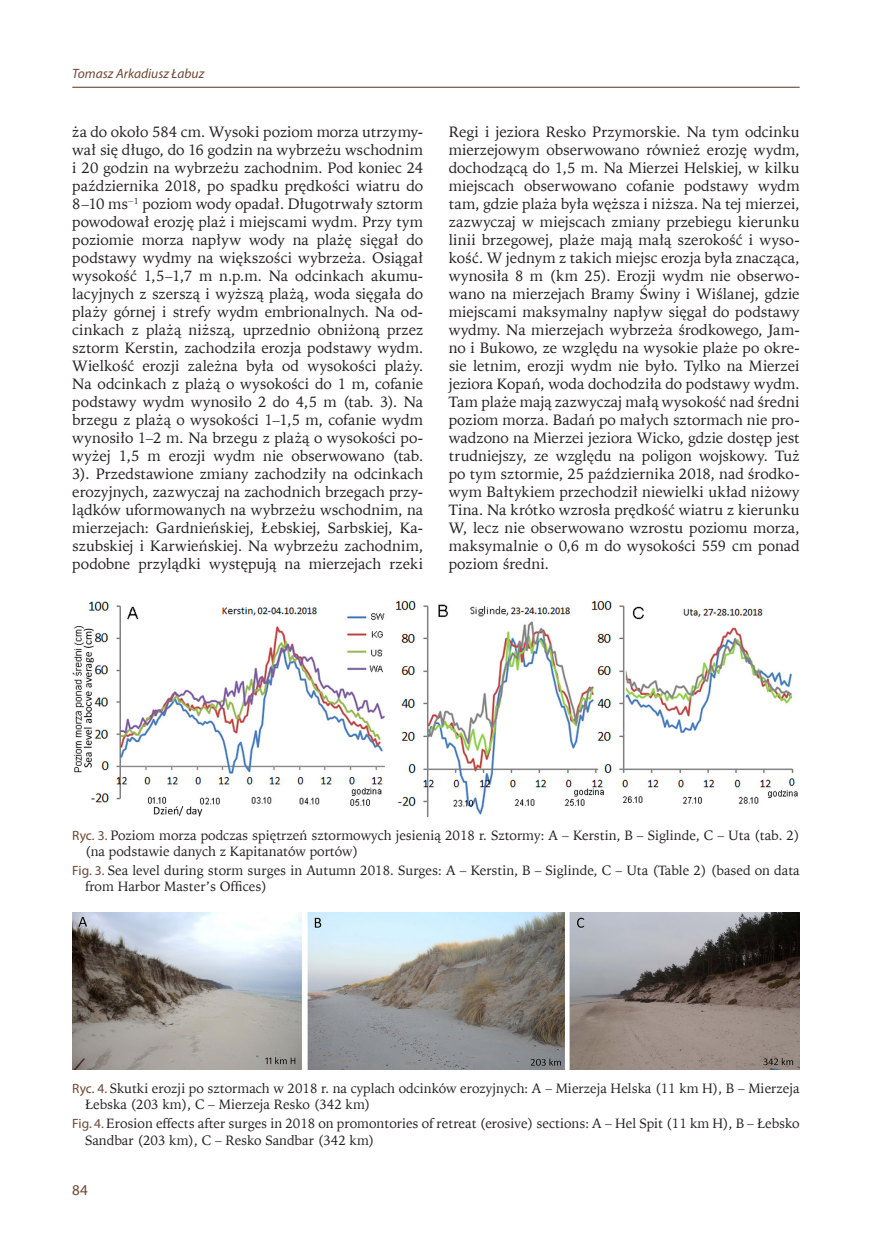
<style>
.page{position:relative;width:872px;height:1245px;background:#fff}
.page>*{position:absolute;margin:0;border:0;box-sizing:border-box;transform-origin:0 0}
.t1{font:15px/18px "Iowan Old St EU";color:#231f20;text-align:justify}
.t2{font:15px "Myriad Pro";color:#6d4734}
.Tytuł_tabeli_ryciny_PL{font:13.5px/16.2px "Iowan Old St EU";color:#231f20}
.Tytuł_tabeli_ryciny_ENG{font:13.5px/16.2px "Iowan Old St EU";color:#231f20}
.t3{font:italic 13.5px "Myriad Pro";color:#6d4734}
.s1{font-family:"Myriad Pro";color:#6d4734}
</style>
<div class="page">
<hr style="left:72px;top:87px;width:727px;height:1px;background:#6d4734">
<img style="left:72px;top:600px;width:726px;height:217px">
<img style="left:72px;top:913px;width:727px;height:157px">
<p class="t3" style="left:72px;top:65px;width:133px">Tomasz Arkadiusz Łabuz</p>
<p class="t1" style="left:72px;top:123px;width:352px">ża do około 584 cm. Wysoki poziom morza utrzymy&shy;wał się długo, do 16 godzin na wybrzeżu wschodnim i 20 godzin na wybrzeżu zachodnim. Pod koniec 24 października 2018, po spadku prędkości wiatru do 8–10 ms<sup>−1</sup> poziom wody opadał. Długotrwały sztorm powodował erozję plaż i miejscami wydm. Przy tym poziomie morza napływ wody na plażę sięgał do podstawy wydmy na większości wybrzeża. Osiągał wysokość 1,5–1,7 m n.p.m. Na odcinkach akumu&shy;lacyjnych z szerszą i wyższą plażą, woda sięgała do plaży górnej i strefy wydm embrionalnych. Na od&shy;cinkach z plażą niższą, uprzednio obniżoną przez sztorm Kerstin, zachodziła erozja podstawy wydm.<br>Wielkość erozji zależna była od wysokości plaży.<br>Na odcinkach z plażą o wysokości do 1 m, cofanie podstawy wydm wynosiło 2 do 4,5 m (tab. 3). Na brzegu z plażą o wysokości 1–1,5 m, cofanie wydm wynosiło 1–2 m. Na brzegu z plażą o wysokości po&shy;wyżej 1,5 m erozji wydm nie obserwowano (tab.<br>3). Przedstawione zmiany zachodziły na odcinkach erozyjnych, zazwyczaj na zachodnich brzegach przy&shy;lądków uformowanych na wybrzeżu wschodnim, na mierzejach: Gardnieńskiej, Łebskiej, Sarbskiej, Ka&shy;szubskiej i Karwieńskiej. Na wybrzeżu zachodnim, podobne przylądki występują na mierzejach rzeki</p>
<p class="t1" style="left:449px;top:123px;width:352px">Regi i jeziora Resko Przymorskie. Na tym odcinku mierzejowym obserwowano również erozję wydm, dochodzącą do 1,5 m. Na Mierzei Helskiej, w kilku miejscach obserwowano cofanie podstawy wydm tam, gdzie plaża była węższa i niższa. Na tej mierzei, zazwyczaj w miejscach zmiany przebiegu kierunku linii brzegowej, plaże mają małą szerokość i wyso&shy;kość. W jednym z takich miejsc erozja była znacząca, wynosiła 8 m (km 25). Erozji wydm nie obserwo&shy;wano na mierzejach Bramy Świny i Wiślanej, gdzie miejscami maksymalny napływ sięgał do podstawy wydmy. Na mierzejach wybrzeża środkowego, Jam&shy;no i Bukowo, ze względu na wysokie plaże po okre&shy;sie letnim, erozji wydm nie było. Tylko na Mierzei jeziora Kopań, woda dochodziła do podstawy wydm.<br>Tam plaże mają zazwyczaj małą wysokość nad średni poziom morza. Badań po małych sztormach nie pro&shy;wadzono na Mierzei jeziora Wicko, gdzie dostęp jest trudniejszy, ze względu na poligon wojskowy. Tuż po tym sztormie, 25 października 2018, nad środko&shy;wym Bałtykiem przechodził niewielki układ niżowy Tina. Na krótko wzrosła prędkość wiatru z kierunku W, lecz nie obserwowano wzrostu poziomu morza, maksymalnie o 0,6 m do wysokości 559 cm ponad poziom średni.</p>
<p class="Tytuł_tabeli_ryciny_PL" style="left:85px;top:827px;width:716px;text-indent:-13px"><span class="s1">Ryc. 3.</span> Poziom morza podczas spiętrzeń sztormowych jesienią 2018 r. Sztormy: A – Kerstin, B – Siglinde, C – Uta (tab. 2) (na podstawie danych z Kapitanatów portów)</p>
<p class="Tytuł_tabeli_ryciny_ENG" style="left:85px;top:863px;width:716px;text-indent:-13px"><span class="s1">Fig. 3.</span> Sea level during storm surges in Autumn 2018. Surges: A – Kerstin, B – Siglinde, C – Uta (Table 2) (based on data from Harbor Master’s Offices)</p>
<p class="Tytuł_tabeli_ryciny_PL" style="left:85px;top:1080px;width:716px;text-indent:-13px"><span class="s1">Ryc. 4.</span> Skutki erozji po sztormach w 2018 r. na cyplach odcinków erozyjnych: A – Mierzeja Helska (11 km H), B – Mierzeja<br>Łebska (203 km), C – Mierzeja Resko (342 km)</p>
<p class="Tytuł_tabeli_ryciny_ENG" style="left:85px;top:1116px;width:716px;text-indent:-13px"><span class="s1">Fig. 4.</span> Erosion effects after surges in 2018 on promontories of retreat (erosive) sections: A – Hel Spit (11 km H), B – Łebsko<br>Sandbar (203 km), C – Resko Sandbar (342 km)</p>
<p class="t2" style="left:72px;top:1181px;width:17px">84</p>
</div>
